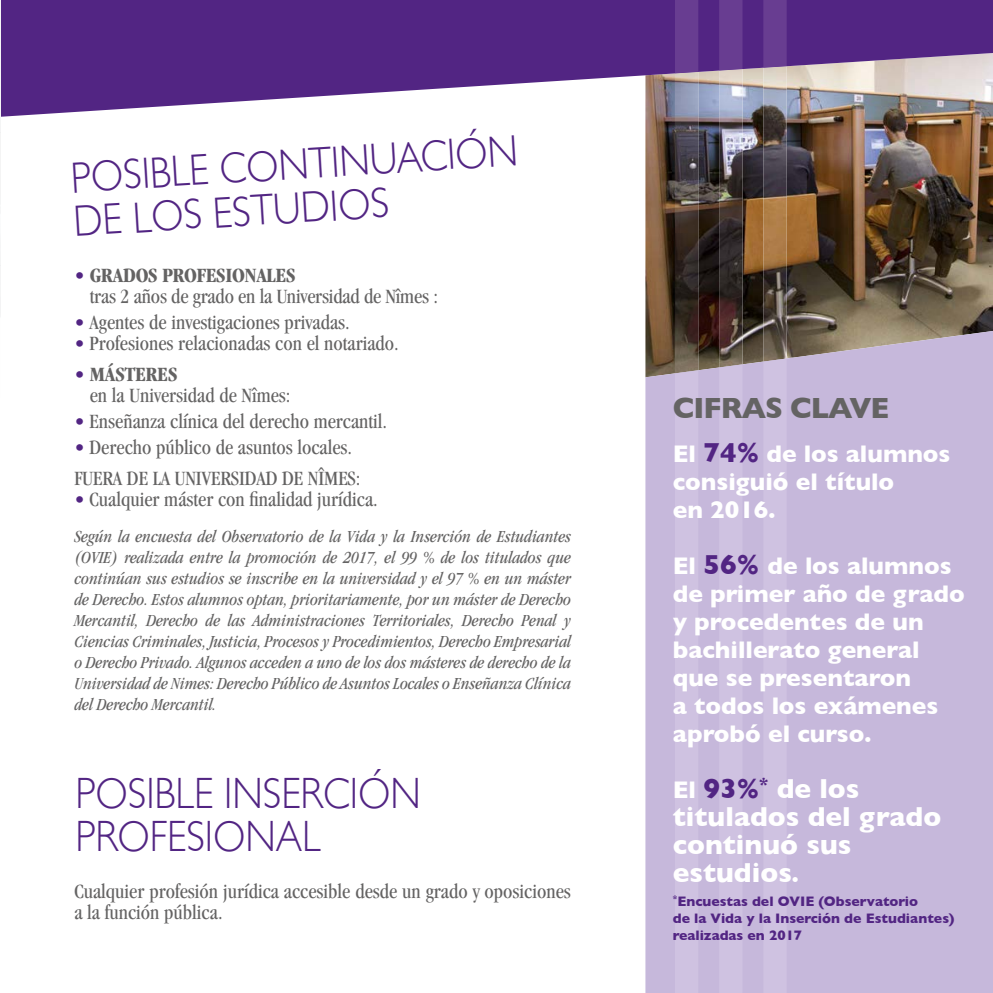
<style>
.page{position:relative;width:993px;height:993px;background:#fff}
.page>*{position:absolute;margin:0;border:0;box-sizing:border-box;transform-origin:0 0}
.t1{font:300 43.75px/43.4px "Gill Sans";color:#522583;scale:.9 1}
.t2{font:700 29.75px "Gill Sans";letter-spacing:-.03em;color:#646363}
.t3{font:700 28px/28px "Gill Sans";color:#fff}
.t4{font:700 24.5px/28px "Gill Sans";color:#fff}
.t5{font:condensed 21px/21px "Garamond";color:#646363}
.t6{font:italic condensed 17.5px/21px "Garamond";color:#646363;text-align:justify}
.t7{font:700 14px/16.8px "Gill Sans";color:#522583}
.s1{font-weight:700;color:#522583}
.s2{font-weight:700}
.s3{color:#522583}
.s4{font-size:28px;color:#522583}
.s5{font-size:24.5px}
</style>
<div class="page">
<img style="left:645px;top:117px;width:347px;height:214px">
<div style="left:645px;top:331px;width:347px;height:661px;background:#c6b8db"></div>
<svg style="left:1px;top:0;width:991px;height:117px;background:#765498"></svg>
<img style="left:0;top:0;width:1px;height:132px">
<img style="left:0;top:132px;width:1px;height:133px">
<img style="left:0;top:265px;width:1px;height:132px">
<img style="left:674px;top:73px;width:24px;height:297px">
<svg style="left:674px;top:370px;width:24px;height:622px;background:#cdc0df"></svg>
<div style="left:674px;top:0;width:24px;height:73px;background:#683d91"></div>
<img style="left:719px;top:71px;width:23px;height:293px">
<div style="left:719px;top:364px;width:23px;height:628px;background:#cfc2e1"></div>
<div style="left:719px;top:0;width:23px;height:71px;background:#683d91"></div>
<img style="left:763px;top:68px;width:23px;height:290px">
<div style="left:763px;top:358px;width:23px;height:634px;background:#cfc2e1"></div>
<div style="left:763px;top:0;width:23px;height:68px;background:#683d91"></div>
<h1 class="t1" style="left:69px;top:156px;width:499px;rotate:-4deg">POSIBLE CONTINUACIÓN<br>DE LOS ESTUDIOS</h1>
<p class="t5" style="left:90px;top:264px;width:349px;text-indent:-15px"><span class="s1">•</span> <span class="s2">GRADOS PROFESIONALES<br></span>tras 2 años de grado en la Universidad de Nîmes :</p>
<p class="t5" style="left:74px;top:311px;width:277px"><span class="s3">•</span> Agentes de investigaciones privadas.</p>
<p class="t5" style="left:74px;top:332px;width:326px"><span class="s3">•</span> Profesiones relacionadas con el notariado.</p>
<p class="t5" style="left:90px;top:363px;width:202px;text-indent:-15px"><span class="s1">•</span> <span class="s2">MÁSTERES<br></span>en la Universidad de Nîmes:</p>
<p class="t5" style="left:74px;top:410px;width:314px"><span class="s3">•</span> Enseñanza clínica del derecho mercantil.</p>
<p class="t5" style="left:74px;top:431px;width:287px;line-height:31px"><span class="s3">•</span> Derecho público de asuntos locales.<br>FUERA DE LA UNIVERSIDAD DE NÎMES:</p>
<p class="t5" style="left:74px;top:488px;width:305px"><span class="s3">•</span> Cualquier máster con finalidad jurídica.</p>
<p class="t6" style="left:74px;top:525px;width:498px">Según la encuesta del Observatorio de la Vida y la Inserción de Estudiantes (OVIE) realizada entre la promoción de 2017, el 99 % de los titulados que continúan sus estudios se inscribe en la universidad y el 97 % en un máster de Derecho. Estos alumnos optan, prioritariamente, por un máster de Derecho Mercantil, Derecho de las Administraciones Territoriales, Derecho Penal y Ciencias Criminales, Justicia, Procesos y Procedimientos, Derecho Empresarial o Derecho Privado. Algunos acceden a uno de los dos másteres de derecho de la Universidad de Nimes: Derecho Público de Asuntos Locales o Enseñanza Clínica del Derecho Mercantil.</p>
<h1 class="t1" style="left:75px;top:769px;width:385px">POSIBLE INSERCIÓN<br>PROFESIONAL</h1>
<p class="t5" style="left:74px;top:879px;width:498px">Cualquier profesión jurídica accesible desde un grado y oposiciones a la función pública.</p>
<h2 class="t2" style="left:672px;top:384px;width:218px">CIFRAS CLAVE</h2>
<h3 class="t4" style="left:672px;top:438px;width:279px">El <span class="s4">74%</span> de los alumnos consiguió el título<br>en 2016.</h3>
<h3 class="t4" style="left:672px;top:550px;width:293px">El <span class="s4">56%</span> de los alumnos de primer año de grado y procedentes de un bachillerato general que se presentaron<br>a todos los exámenes aprobó el curso.</h3>
<h3 class="t3" style="left:672px;top:773px;width:270px"><span class="s5">El</span> <span class="s3">93%</span><sup>*</sup> de los titulados del grado continuó sus estudios<span class="s5">.</span></h3>
<p class="t7" style="left:672px;top:892px;width:283px"><sup>*</sup>Encuestas del OVIE (Observatorio<br>de la Vida y la Inserción de Estudiantes) realizadas en 2017</p>
</div>
